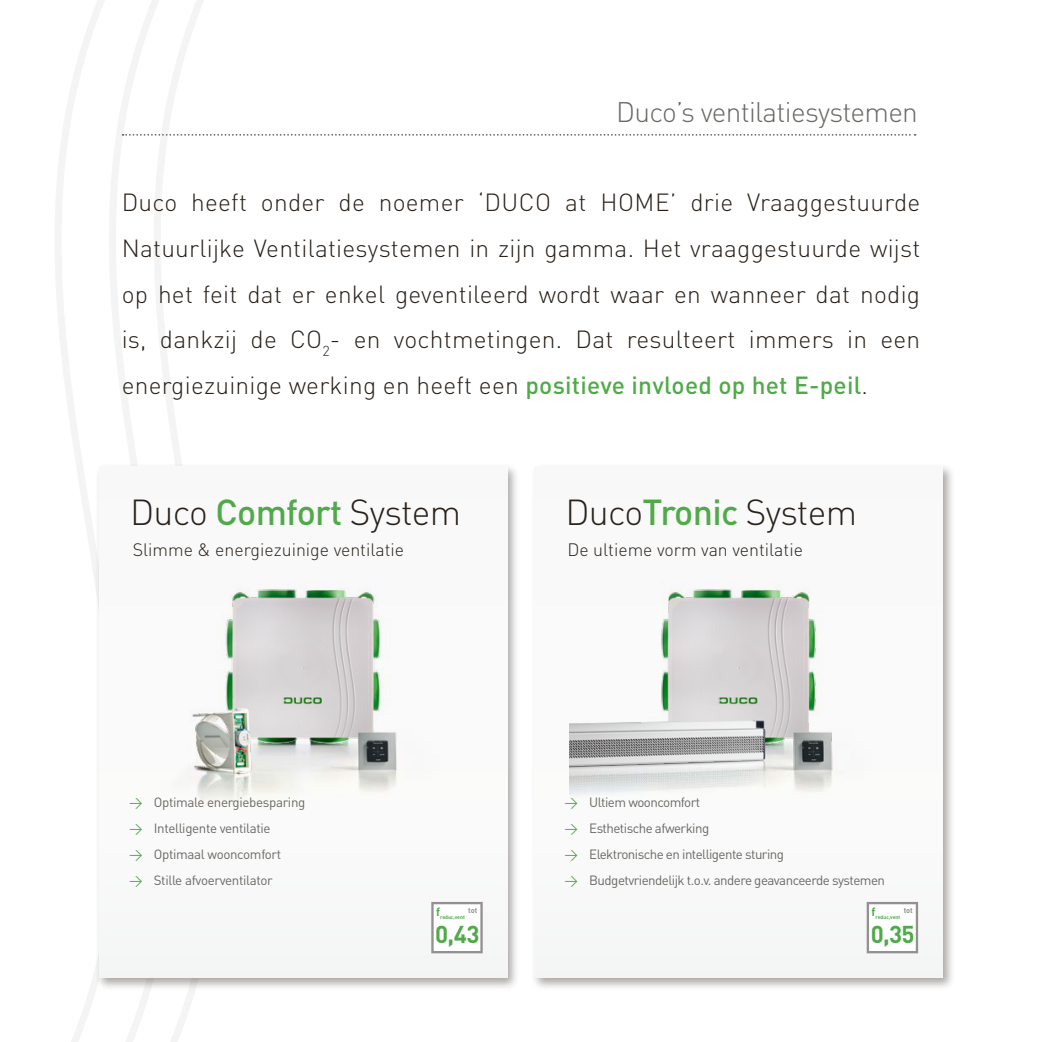
<style>
.page{position:relative;width:1042px;height:1042px;background:#fff}
.page>*{position:absolute;margin:0;border:0;box-sizing:border-box;transform-origin:0 0}
.t1{font:300 35.7px "DINOT";letter-spacing:-.02em;color:#29211a}
.t2{font:300 28px "DIN";letter-spacing:-.025em;color:#6a6864}
.t3{font:300 24.5px/45.5px "DINOT";letter-spacing:.01em;color:#29211a;text-align:justify}
.t4{font:700 24.15px "DIN";color:#51aa4a}
.t5{font:300 17.68px "DINOT";color:#29211a}
.t6{font:13.3px "DINOT";letter-spacing:-.04em;color:#6a6864}
.t7{font:700 11.9px "DIN";color:#51aa4a}
.t8{font:700 7.52px "DIN";letter-spacing:-.005em;color:#949290}
.t9{font:700 5.25px "DIN";letter-spacing:-.005em;color:#51aa4a}
.s1{font-weight:500;color:#51aa4a}
.s2{color:#51aa4a}
</style>
<div class="page">
<svg style="left:55px;top:0;width:149px;height:1042px"></svg>
<svg style="left:123px;top:134px;width:792px;height:2px"></svg>
<div style="left:95px;top:462px;width:425px;height:528px;background:#29211a;opacity:.4"></div>
<div style="left:99px;top:467px;width:408px;height:511px;background:#f9f9fa"></div>
<img style="left:192px;top:589px;width:205px;height:212px">
<svg style="left:431px;top:902px;width:52px;height:51px"></svg>
<div style="left:530px;top:462px;width:425px;height:528px;background:#29211a;opacity:.4"></div>
<div style="left:535px;top:467px;width:408px;height:511px;background:#f9f9fa"></div>
<img style="left:569px;top:589px;width:264px;height:206px">
<svg style="left:866px;top:902px;width:52px;height:51px"></svg>
<p class="t2" style="left:616px;top:94px;width:303px">Duco’s ventilatiesystemen</p>
<p class="t3" style="left:122px;top:179px;width:800px">Duco heeft onder de noemer ‘DUCO at HOME’ drie Vraaggestuurde Natuurlijke Ventilatiesystemen in zijn gamma. Het vraaggestuurde wijst op het feit dat er enkel geventileerd wordt waar en wanneer dat nodig is, dankzij de CO<sub>2</sub>- en vochtmetingen. Dat resulteert immers in een energiezuinige werking en heeft een <span class="s1">positieve invloed op het E-peil</span>.</p>
<h1 class="t1" style="left:130px;top:487px;width:333px">Duco <span class="s1">Comfort</span> System</h1>
<p class="t5" style="left:133px;top:538px;width:273px">Slimme &amp; energiezuinige ventilatie</p>
<h1 class="t1" style="left:565px;top:487px;width:293px">Duco<span class="s1">Tronic</span> System</h1>
<p class="t5" style="left:567px;top:538px;width:237px">De ultieme vorm van ventilatie</p>
<p class="t6" style="left:129px;top:793px;width:178px"><span class="s2">→</span> Optimale energiebesparing</p>
<p class="t6" style="left:129px;top:819px;width:143px"><span class="s2">→</span> Intelligente ventilatie</p>
<p class="t6" style="left:129px;top:845px;width:154px"><span class="s2">→</span> Optimaal wooncomfort</p>
<p class="t6" style="left:129px;top:871px;width:145px"><span class="s2">→</span> Stille afvoerventilator</p>
<p class="t7" style="left:436px;top:904px;width:6px">f</p>
<p class="t8" style="left:468px;top:905px;width:11px">tot</p>
<p class="t9" style="left:440px;top:913px;width:26px">reduc,vent</p>
<p class="t4" style="left:435px;top:918px;width:46px">0,43</p>
<p class="t6" style="left:564px;top:793px;width:137px"><span class="s2">→</span> Ultiem wooncomfort</p>
<p class="t6" style="left:564px;top:819px;width:146px"><span class="s2">→</span> Esthetische afwerking</p>
<p class="t6" style="left:564px;top:845px;width:221px"><span class="s2">→</span> Elektronische en intelligente sturing</p>
<p class="t6" style="left:564px;top:871px;width:322px"><span class="s2">→</span> Budgetvriendelijk t.o.v. andere geavanceerde systemen</p>
<p class="t7" style="left:871px;top:904px;width:6px">f</p>
<p class="t9" style="left:875px;top:913px;width:26px">reduc,vent</p>
<p class="t4" style="left:871px;top:918px;width:45px">0,35</p>
<p class="t8" style="left:903px;top:905px;width:11px">tot</p>
</div>
